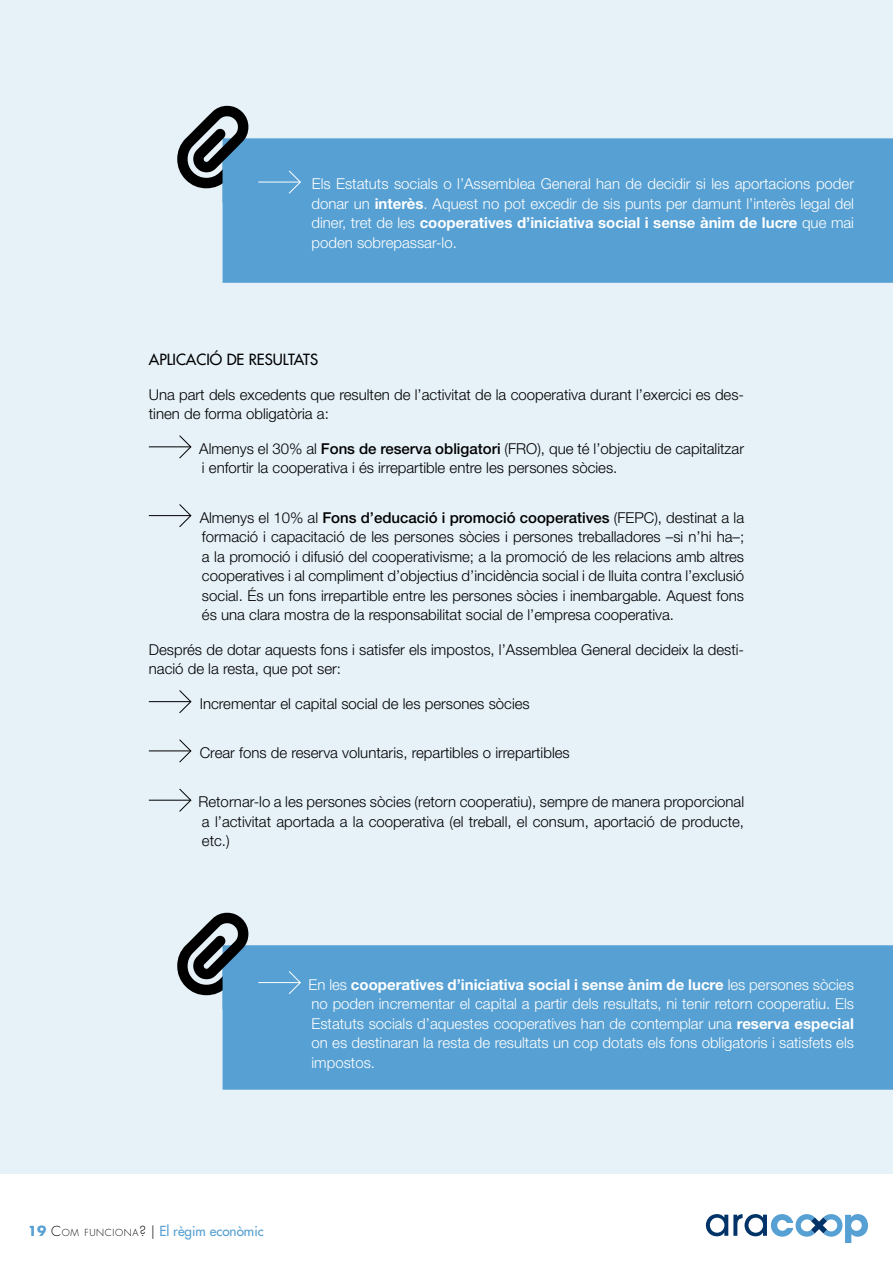
<style>
.page{position:relative;width:893px;height:1263px;background:#fff}
.page>*{position:absolute;margin:0;border:0;box-sizing:border-box;transform-origin:0 0}
.t1{font:108.3px "Breezi Icon Set";color:#000}
.t2{font:300 15px/19.5px "Helvetica Neue LT Std";color:#000}
.t3{font:300 15px/19.5px "Helvetica Neue LT Std";color:#fff;text-align:justify}
.t4{font:500 15px "Futura Std";color:#000}
.t5{font:500 13.5px "Futura Std";color:#56a0d3}
.s1{font-weight:700}
.s2{font-weight:500}
.s3{font-weight:300;color:#000}
.s4{font-weight:300;font-size:9.45px;color:#000}
</style>
<div class="page">
<svg style="left:706px;top:1214px;width:162px;height:29px"></svg>
<div style="left:0;top:0;width:893px;height:1174px;background:#e6f1f8"></div>
<hr style="left:149px;top:446px;width:41px;height:1px;background:#000">
<svg style="left:179px;top:435px;width:13px;height:24px"></svg>
<hr style="left:149px;top:515px;width:41px;height:1px;background:#000">
<svg style="left:179px;top:504px;width:13px;height:23px"></svg>
<hr style="left:149px;top:701px;width:41px;height:1px;background:#000">
<svg style="left:179px;top:690px;width:13px;height:23px"></svg>
<hr style="left:149px;top:750px;width:41px;height:1px;background:#000">
<svg style="left:179px;top:739px;width:13px;height:24px"></svg>
<hr style="left:149px;top:800px;width:41px;height:1px;background:#000">
<svg style="left:179px;top:788px;width:13px;height:24px"></svg>
<div style="left:223px;top:945px;width:670px;height:145px;background:#56a0d3"></div>
<hr style="left:258px;top:982px;width:42px;height:1px;background:#fff">
<svg style="left:288px;top:970px;width:14px;height:25px"></svg>
<div style="left:223px;top:956px;width:47px;height:54px;background:#56a0d3"></div>
<div style="left:223px;top:138px;width:670px;height:145px;background:#56a0d3"></div>
<hr style="left:258px;top:182px;width:42px;height:1px;background:#fff">
<svg style="left:288px;top:170px;width:14px;height:24px"></svg>
<div style="left:223px;top:149px;width:47px;height:54px;background:#56a0d3"></div>
<h1 class="t1" style="left:174px;top:102px;width:84px">a</h1>
<p class="t3" style="left:311px;top:174px;width:544px">Els Estatuts socials o l’Assemblea General han de decidir si les aportacions poder donar un <span class="s1">interès</span>. Aquest no pot excedir de sis punts per damunt l’interès legal del diner, tret de les <span class="s1">cooperatives d’iniciativa social i sense ànim de lucre</span> que mai poden sobrepassar-lo.</p>
<p class="t4" style="left:149px;top:350px;width:20px">APLICACIÓ</p>
<p class="t4" style="left:227px;top:350px;width:31px">DE RESULTATS</p>
<p class="t2" style="left:149px;top:384px;width:597px">Una part dels excedents que resulten de l’activitat de la cooperativa durant l’exercici es des&shy;tinen de forma obligatòria a:</p>
<p class="t2" style="left:199px;top:438px;width:546px">Almenys el 30% al <span class="s2">Fons de reserva obligatori</span> (FRO), que té l’objectiu de capitalitzar i enfortir la cooperativa i és irrepartible entre les persones sòcies.</p>
<p class="t2" style="left:200px;top:507px;width:546px;text-align:justify">Almenys el 10% al <span class="s2">Fons d’educació i promoció cooperatives</span> (FEPC), destinat a la formació i capacitació de les persones sòcies i persones treballadores –si n’hi ha–; a la promoció i difusió del cooperativisme; a la promoció de les relacions amb altres cooperatives i al compliment d’objectius d’incidència social i de lluita contra l’exclusió social. És un fons irrepartible entre les persones sòcies i inembargable. Aquest fons és una clara mostra de la responsabilitat social de l’empresa cooperativa.</p>
<p class="t2" style="left:149px;top:639px;width:597px">Després de dotar aquests fons i satisfer els impostos, l’Assemblea General decideix la desti&shy;nació de la resta, que pot ser:</p>
<p class="t2" style="left:200px;top:693px;width:332px">Incrementar el capital social de les persones sòcies</p>
<p class="t2" style="left:200px;top:742px;width:372px">Crear fons de reserva voluntaris, repartibles o irrepartibles</p>
<p class="t2" style="left:198px;top:792px;width:547px;text-align:justify">Retornar-lo a les persones sòcies (retorn cooperatiu), sempre de manera proporcional a l’activitat aportada a la cooperativa (el treball, el consum, aportació de producte, etc.)</p>
<h1 class="t1" style="left:174px;top:909px;width:84px">a</h1>
<p class="t3" style="left:309px;top:974px;width:547px">En les <span class="s1">cooperatives d’iniciativa social i sense ànim de lucre</span> les persones sòcies no poden incrementar el capital a partir dels resultats, ni tenir retorn cooperatiu. Els Estatuts socials d’aquestes cooperatives han de contemplar una <span class="s1">reserva especial </span>on es destinaran la resta de resultats un cop dotats els fons obligatoris i satisfets els impostos.</p>
<p class="t5" style="left:28px;top:1222px;width:237px"><span class="s1">19</span> <span class="s3">C</span><span class="s4">OM FUNCIONA</span><span class="s3">?</span> <span class="s3">|</span> EL RÈGIM ECONÒMIC</p>
</div>
